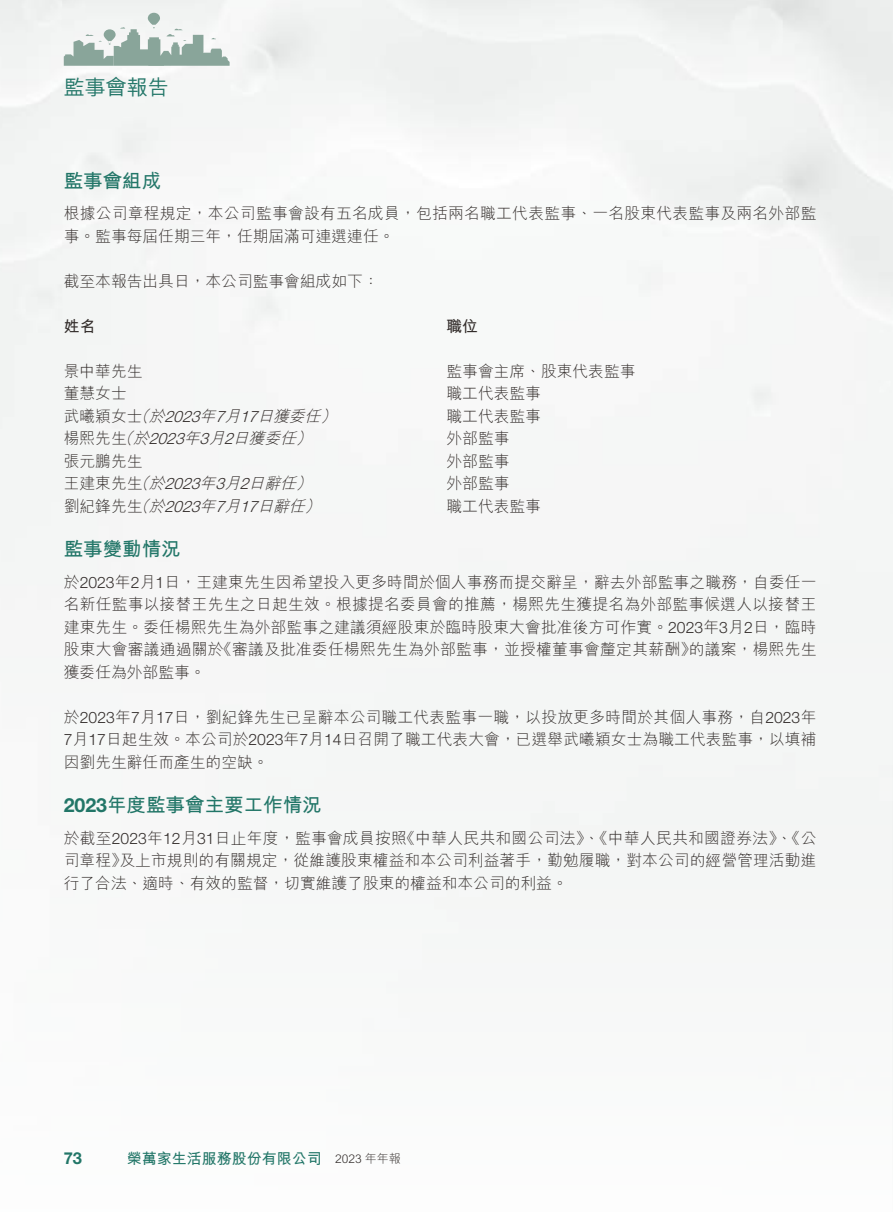
<style>
.page{position:relative;width:893px;height:1212px;background:#fff}
.page>*{position:absolute;margin:0;border:0;box-sizing:border-box;transform-origin:0 0}
.t1{font:500 21px "M Hei HK";color:#227668}
.t2{font:700 19.5px "M Hei HK";color:#227668}
.t3{font:700 16.5px "Helvetica Neue LT Std";color:#227668}
.t4{font:300 15.75px/22.5px "M Hei HK";letter-spacing:.01em;color:#332d2b}
.t5{font:italic 300 15.75px "M Hei HK";color:#332d2b}
.t6{font:italic 300 15.75px "Helvetica Neue LT Std";color:#332d2b}
.t7{font:700 15.75px "M Hei HK";color:#332d2b}
.t8{font:700 15px "M Hei HK";color:#227668}
.t9{font:300 12px "M Hei HK";color:#332d2b}
.s1{font-style:italic}
.s2{font-family:"Helvetica Neue LT Std"}
</style>
<div class="page">
<svg style="left:64px;top:13px;width:166px;height:53px"></svg>
<h1 class="t1" style="left:64px;top:72px;width:106px">監事會報告</h1>
<p class="t2" style="left:64px;top:166px;width:99px">監事會組成</p>
<p class="t4" style="left:64px;top:201px;width:754px">根據公司章程規定，本公司監事會設有五名成員，包括兩名職工代表監事、一名股東代表監事及兩名外部監事。監事每屆任期三年，任期屆滿可連選連任。</p>
<p class="t4" style="left:64px;top:269px;width:316px">截至本報告出具日，本公司監事會組成如下：</p>
<p class="t7" style="left:446px;top:314px;width:33px">職位</p>
<p class="t7" style="left:64px;top:314px;width:33px">姓名</p>
<p class="t4" style="left:64px;top:359px;width:80px">景中華先生</p>
<p class="t4" style="left:446px;top:359px;width:190px">監事會主席、股東代表監事</p>
<p class="t4" style="left:64px;top:381px;width:64px">董慧女士</p>
<p class="t4" style="left:446px;top:381px;width:96px">職工代表監事</p>
<p class="t5" style="left:133px;top:405px;width:23px">（</p>
<p class="t5" style="left:320px;top:405px;width:23px">）</p>
<p class="t4" style="left:64px;top:404px;width:108px">武曦穎女士<span class="s1">於</span></p>
<p class="t5" style="left:257px;top:405px;width:70px">日獲委任</p>
<p class="t5" style="left:200px;top:405px;width:23px">年</p>
<p class="t5" style="left:215px;top:405px;width:32px">月<span class="s2">7</span></p>
<p class="t6" style="left:165px;top:406px;width:42px">2023</p>
<p class="t6" style="left:240px;top:406px;width:24px">17</p>
<p class="t4" style="left:446px;top:404px;width:96px">職工代表監事</p>
<p class="t5" style="left:117px;top:427px;width:23px">（</p>
<p class="t5" style="left:296px;top:427px;width:23px">）</p>
<p class="t5" style="left:200px;top:427px;width:103px">月<span class="s2">3</span> 日獲委任</p>
<p class="t4" style="left:64px;top:426px;width:92px">楊熙先生<span class="s1">於</span></p>
<p class="t5" style="left:184px;top:427px;width:23px">年</p>
<p class="t6" style="left:149px;top:429px;width:42px">2023</p>
<p class="t6" style="left:224px;top:429px;width:15px">2</p>
<p class="t4" style="left:446px;top:426px;width:64px">外部監事</p>
<p class="t4" style="left:64px;top:449px;width:80px">張元鵬先生</p>
<p class="t4" style="left:446px;top:449px;width:64px">外部監事</p>
<p class="t5" style="left:133px;top:472px;width:23px">（</p>
<p class="t5" style="left:296px;top:472px;width:23px">）</p>
<p class="t5" style="left:215px;top:472px;width:88px">月<span class="s2">3</span> 日辭任</p>
<p class="t4" style="left:64px;top:471px;width:108px">王建東先生<span class="s1">於</span></p>
<p class="t5" style="left:200px;top:472px;width:23px">年</p>
<p class="t6" style="left:165px;top:474px;width:42px">2023</p>
<p class="t6" style="left:240px;top:474px;width:15px">2</p>
<p class="t4" style="left:446px;top:471px;width:64px">外部監事</p>
<p class="t5" style="left:133px;top:495px;width:23px">（</p>
<p class="t2" style="left:64px;top:535px;width:118px">監事變動情況</p>
<p class="t4" style="left:64px;top:570px;width:754px;text-align:right">於<span class="s2">2023</span>年月<span class="s2">2</span> 日<span class="s2">1</span> ，王建東先生因希望投入更多時間於個人事務而提交辭呈，辭去外部監事之職務，自委任一名新任監事以接替王先生之日起生效。根據提名委員會的推薦，楊熙先生獲提名為外部監事候選人以接替王建東先生。委任楊熙先生為外部監事之建議須經股東於臨時股東大會批准後方可作實。<span class="s2">2023</span>年月<span class="s2">3</span> 日<span class="s2">2</span> ，臨時的議案，楊熙先生</p>
<p class="t5" style="left:305px;top:495px;width:23px">）</p>
<p class="t5" style="left:257px;top:495px;width:54px">日辭任</p>
<p class="t4" style="left:64px;top:494px;width:108px">劉紀鋒先生<span class="s1">於</span></p>
<p class="t5" style="left:200px;top:495px;width:23px">年</p>
<p class="t4" style="left:446px;top:494px;width:96px">職工代表監事</p>
<p class="t5" style="left:215px;top:495px;width:32px">月<span class="s2">7</span></p>
<p class="t6" style="left:165px;top:496px;width:42px">2023</p>
<p class="t6" style="left:240px;top:496px;width:24px">17</p>
<p class="t4" style="left:64px;top:637px;width:161px">股東大會審議通過關於獲委任為外部監事。</p>
<p class="t4" style="left:64px;top:705px;width:754px;text-align:justify">於<span class="s2">2023</span>年月<span class="s2">7 17</span>日，劉紀鋒先生已呈辭本公司職工代表監事一職，以投放更多時間於其個人事務，自<span class="s2">2023</span>年月<span class="s2">7 17</span>日起生效。本公司於<span class="s2">2023</span>年月<span class="s2">7 14</span>日召開了職工代表大會，已選舉武曦穎女士為職工代表監事，以填補因劉先生辭任而產生的空缺。</p>
<p class="t2" style="left:64px;top:791px;width:259px"><span class="s2">2023</span>年度監事會主要工作情況</p>
<p class="t4" style="left:399px;top:826px;width:418px">《中華人民共和國公司法》、《中華人民共和國證券法》、《公</p>
<p class="t4" style="left:216px;top:637px;width:482px">《審議及批准委任楊熙先生為外部監事，並授權董事會釐定其薪酬》</p>
<p class="t4" style="left:119px;top:826px;width:699px;text-indent:-56px">於截至<span class="s2">2023</span>年<span class="s2">12</span>月<span class="s2">31</span>日止年度，監事會成員按照<br>及上市規則的有關規定，從維護股東權益和本公司利益著手，勤勉履職，對本公司的經營管理活動進</p>
<p class="t4" style="left:64px;top:848px;width:506px">司章程》<br>行了合法、適時、有效的監督，切實維護了股東的權益和本公司的利益。</p>
<p class="t3" style="left:64px;top:1147px;width:20px">73</p>
<p class="t8" style="left:127px;top:1147px;width:196px">榮萬家生活服務股份有限公司</p>
<p class="t9" style="left:335px;top:1150px;width:67px">2023 年年報</p>
</div>
